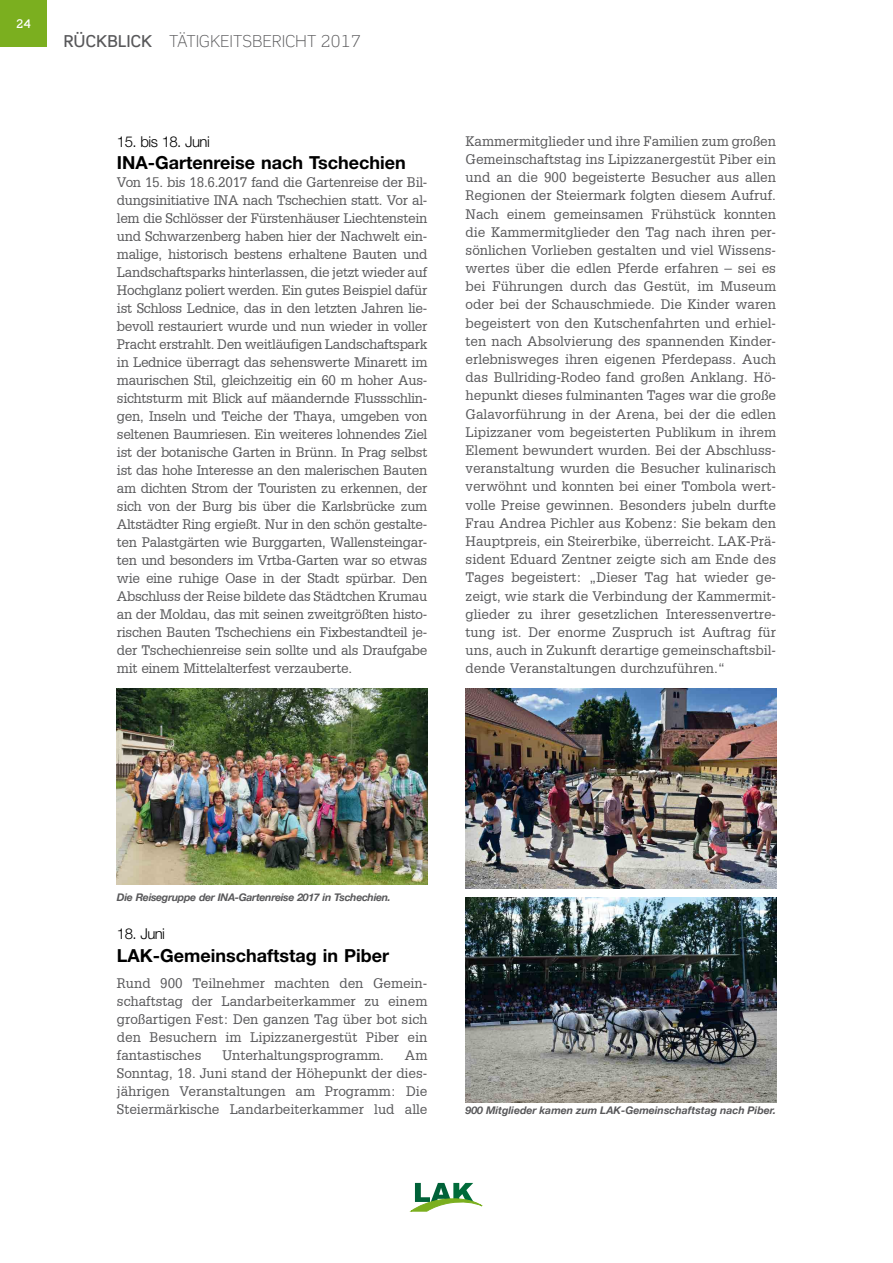
<style>
.page{position:relative;width:893px;height:1263px;background:#fff}
.page>*{position:absolute;margin:0;border:0;box-sizing:border-box;transform-origin:0 0}
.t1{font:700 18px "Helvetica Neue LT Std";color:#000}
.t2{font:300 16.5px "Scene Pro";letter-spacing:.02em;color:#58585a}
.t3{font:300 15px "Helvetica Neue LT Std";letter-spacing:-.04em;color:#000}
.t4{font:13.5px/18px "Glypha LT";color:#58585a;text-align:justify}
.t5{font:500 12px "Scene Pro";color:#fff}
.Bildtext{font:italic 700 10.5px "Helvetica 76";color:#58585a}
.Bildtext-2{font:italic 700 10.5px "Helvetica 76";letter-spacing:-.03em;color:#58585a}
.s1{font-weight:500}
</style>
<div class="page">
<img style="left:117px;top:688px;width:310px;height:197px">
<img style="left:466px;top:688px;width:310px;height:201px">
<img style="left:466px;top:897px;width:310px;height:205px">
<div style="left:0;top:0;width:47px;height:47px;background:#7baf1f"></div>
<svg style="left:411px;top:1183px;width:72px;height:28px"></svg>
<p class="t5" style="left:16px;top:16px;width:16px">24</p>
<p class="t2" style="left:64px;top:31px;width:299px"><span class="s1">RÜCKBLICK</span> TÄTIGKEITSBERICHT 2017</p>
<p class="t3" style="left:117px;top:132px;width:94px">15. bis 18. Juni</p>
<p class="t1" style="left:117px;top:152px;width:290px">INA-Gartenreise nach Tschechien</p>
<p class="t4" style="left:117px;top:173px;width:312px">Von 15. bis 18.6.2017 fand die Gartenreise der Bil&shy;dungsinitiative INA nach Tschechien statt. Vor al&shy;lem die Schlösser der Fürstenhäuser Liechtenstein und Schwarzenberg haben hier der Nachwelt ein&shy;malige, historisch bestens erhaltene Bauten und Landschaftsparks hinterlassen, die jetzt wieder auf Hochglanz poliert werden. Ein gutes Beispiel dafür ist Schloss Lednice, das in den letzten Jahren lie&shy;bevoll restauriert wurde und nun wieder in voller Pracht erstrahlt. Den weitläufigen Landschaftspark in Lednice überragt das sehenswerte Minarett im maurischen Stil, gleichzeitig ein 60 m hoher Aus&shy;sichtsturm mit Blick auf mäandernde Flussschlin&shy;gen, Inseln und Teiche der Thaya, umgeben von seltenen Baumriesen. Ein weiteres lohnendes Ziel ist der botanische Garten in Brünn. In Prag selbst ist das hohe Interesse an den malerischen Bauten am dichten Strom der Touristen zu erkennen, der sich von der Burg bis über die Karlsbrücke zum Altstädter Ring ergießt. Nur in den schön gestalte&shy;ten Palastgärten wie Burggarten, Wallensteingar&shy;ten und besonders im Vrtba-Garten war so etwas wie eine ruhige Oase in der Stadt spürbar. Den Abschluss der Reise bildete das Städtchen Krumau an der Moldau, das mit seinen zweitgrößten histo&shy;rischen Bauten Tschechiens ein Fixbestandteil je&shy;der Tschechienreise sein sollte und als Draufgabe mit einem Mittelalterfest verzauberte.</p>
<p class="t4" style="left:466px;top:132px;width:312px">Kammermitglieder und ihre Familien zum großen Gemeinschaftstag ins Lipizzanergestüt Piber ein und an die 900 begeisterte Besucher aus allen Regionen der Steiermark folgten diesem Aufruf.<br>Nach einem gemeinsamen Frühstück konnten die Kammermitglieder den Tag nach ihren per&shy;sönlichen Vorlieben gestalten und viel Wissens&shy;wertes über die edlen Pferde erfahren – sei es bei Führungen durch das Gestüt, im Museum oder bei der Schauschmiede. Die Kinder waren begeistert von den Kutschenfahrten und erhiel&shy;ten nach Absolvierung des spannenden Kinder&shy;erlebnisweges ihren eigenen Pferdepass. Auch das Bullriding-Rodeo fand großen Anklang. Hö&shy;hepunkt dieses fulminanten Tages war die große Galavorführung in der Arena, bei der die edlen Lipizzaner vom begeisterten Publikum in ihrem Element bewundert wurden. Bei der Abschluss&shy;veranstaltung wurden die Besucher kulinarisch verwöhnt und konnten bei einer Tombola wert&shy;volle Preise gewinnen. Besonders jubeln durfte Frau Andrea Pichler aus Kobenz: Sie bekam den Hauptpreis, ein Steirerbike, überreicht. LAK-Prä&shy;sident Eduard Zentner zeigte sich am Ende des Tages begeistert: „Dieser Tag hat wieder ge&shy;zeigt, wie stark die Verbindung der Kammermit&shy;glieder zu ihrer gesetzlichen Interessenvertre&shy;tung ist. Der enorme Zuspruch ist Auftrag für uns, auch in Zukunft derartige gemeinschaftsbil&shy;dende Veranstaltungen durchzuführen.“</p>
<p class="Bildtext-2" style="left:117px;top:891px;width:275px">Die Reisegruppe der INA-Gartenreise 2017 in Tschechien.</p>
<p class="t3" style="left:117px;top:924px;width:50px">18. Juni</p>
<p class="t1" style="left:117px;top:944px;width:274px">LAK-Gemeinschaftstag in Piber</p>
<p class="t4" style="left:117px;top:974px;width:312px">Rund 900 Teilnehmer machten den Gemein&shy;schaftstag der Landarbeiterkammer zu einem großartigen Fest: Den ganzen Tag über bot sich den Besuchern im Lipizzanergestüt Piber ein fantastisches</p>
<p class="t4" style="left:117px;top:1046px;width:312px;text-indent:288px">Am Sonntag, 18. Juni stand der Höhepunkt der dies&shy;jährigen Veranstaltungen am Programm: Die Steiermärkische Landarbeiterkammer lud alle</p>
<p class="t4" style="left:222px;top:1046px;width:163px">Unterhaltungsprogramm.</p>
<p class="Bildtext" style="left:466px;top:1104px;width:312px">900 Mitglieder kamen zum LAK-Gemeinschaftstag nach Piber.</p>
</div>
